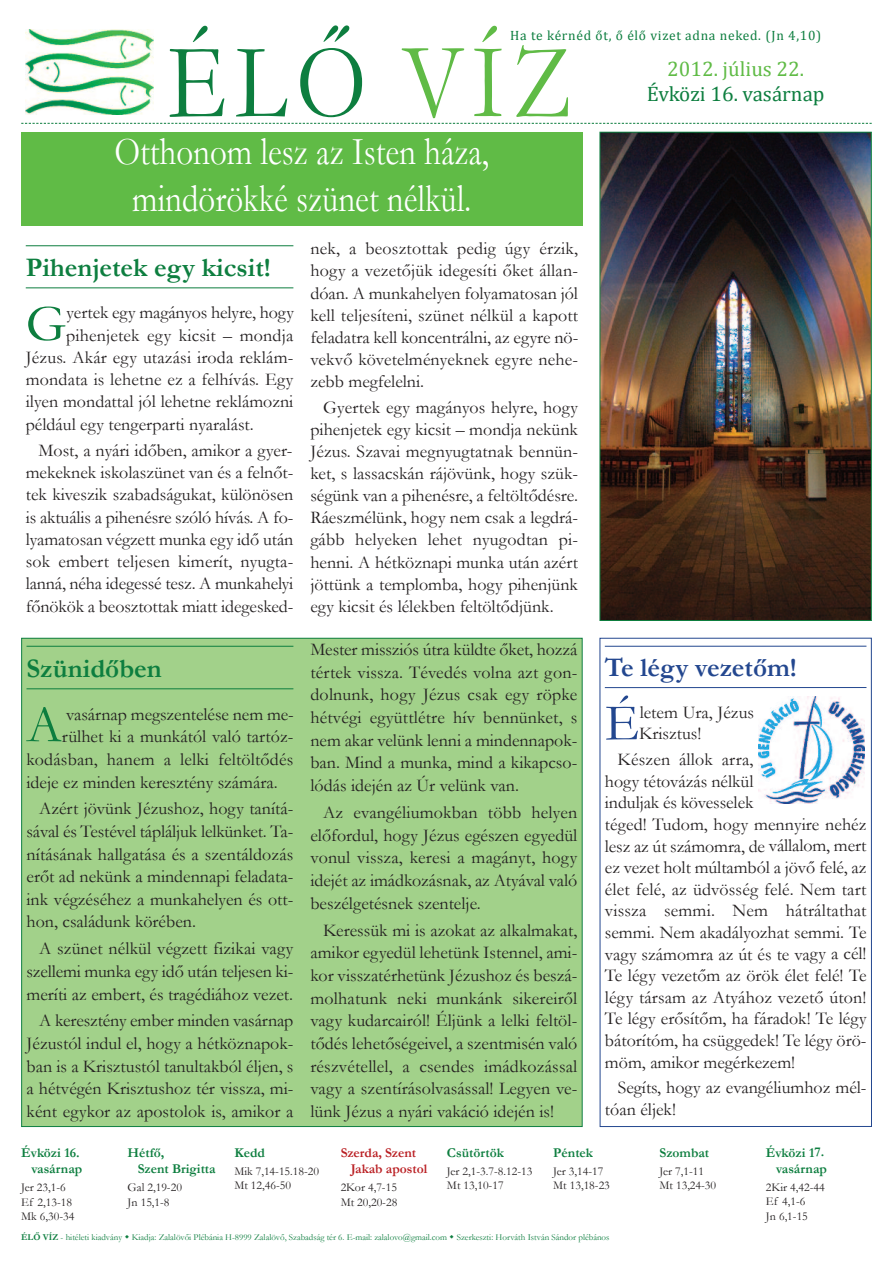
<style>
.page{position:relative;width:893px;height:1263px;background:#fff}
.page>*{position:absolute;margin:0;border:0;box-sizing:border-box;transform-origin:0 0}
.t1{font:108px "Garamond";letter-spacing:.1em;color:#0d7e3f;scale:.83 1}
.t2{font:52.35px "Garamond";color:#0d7e3f}
.t3{font:52.35px "Garamond";color:#23478f}
.t4{font:39.6px/47px "Garamond";color:#fff;text-align:center;scale:.83 1}
.t5{font:700 27px "Garamond";color:#0d7e3f}
.t6{font:700 27px "Garamond";color:#23478f}
.t7{font:21px "Cambria";color:#0d7e3f}
.t8{font:21px "Cambria";color:#60bb46}
.t9{font:18px/22.6px "Garamond";color:#231f20;text-align:justify}
.t10{font:700 13.5px/16.2px "Garamond";color:#0d7e3f;text-align:right}
.t11{font:13.5px "Cambria";letter-spacing:.05em;color:#0d7e3f}
.t12{font:700 13.5px/16.2px "Garamond";color:#ba2024}
.t13{font:12px/14.4px "Garamond";color:#231f20}
.t14{font:9px "Garamond";color:#0d7e3f}
.s1{color:#60bb46}
.s2{font-weight:700}
</style>
<div class="page">
<svg style="left:21px;top:123px;width:851px;height:1px"></svg>
<div style="left:22px;top:639px;width:560px;height:487px;background:#a2d18a"></div>
<hr style="left:27px;top:646px;width:266px;height:1px;background:#0d7e3f">
<hr style="left:27px;top:688px;width:266px;height:1px;background:#0d7e3f">
<div style="left:21px;top:132px;width:562px;height:93px;background:#60bb46"></div>
<hr style="left:26px;top:245px;width:267px;height:1px;background:#0d7e3f">
<hr style="left:26px;top:287px;width:267px;height:1px;background:#0d7e3f">
<img style="left:26px;top:30px;width:127px;height:85px">
<img style="left:602px;top:134px;width:268px;height:485px">
<div style="left:600px;top:132px;width:272px;height:489px;border:1px solid #0d7e3f"></div>
<div style="left:600px;top:638px;width:272px;height:489px;border:1px solid #23478f"></div>
<hr style="left:605px;top:646px;width:261px;height:1px;background:#23478f">
<hr style="left:605px;top:687px;width:261px;height:1px;background:#23478f">
<img style="left:758px;top:697px;width:106px;height:106px">
<h1 class="t1" style="left:167px;top:23px;width:489px">ÉLŐ <span class="s1">VÍZ</span></h1>
<p class="t11" style="left:510px;top:27px;width:313px">Ha te kérnéd őt, ő élő vizet adna neked. (Jn 4,10)</p>
<p class="t8" style="left:667px;top:56px;width:138px">2012. július 22.</p>
<p class="t7" style="left:647px;top:81px;width:179px">Évközi 16. vasárnap</p>
<h3 class="t4" style="left:115px;top:129px;width:453px">Otthonom lesz az Isten háza, mindörökké szünet nélkül.</h3>
<h3 class="t5" style="left:26px;top:252px;width:247px">Pihenjetek egy kicsit!</h3>
<h2 class="t2" style="left:26px;top:295px;width:42px">G</h2>
<p class="t9" style="left:67px;top:302px;width:229px">yertek egy magányos helyre, hogy</p>
<p class="t9" style="left:66px;top:324px;width:229px">pihenjetek egy kicsit – mondja</p>
<p class="t9" style="left:26px;top:346px;width:269px">Jézus. Akár egy utazási iroda reklám-</p>
<p class="t9" style="left:26px;top:368px;width:269px">mondata is lehetne ez a felhívás. Egy</p>
<p class="t9" style="left:26px;top:391px;width:269px">ilyen mondattal jól lehetne reklámozni</p>
<p class="t9" style="left:26px;top:413px;width:229px">például egy tengerparti nyaralást.</p>
<p class="t9" style="left:26px;top:440px;width:269px;line-height:22.2px;text-indent:13px">Most, a nyári időben, amikor a gyer&shy;mekeknek iskolaszünet van és a felnőt&shy;tek kiveszik szabadságukat, különösen is aktuális a pihenésre szóló hívás. A fo&shy;lyamatosan végzett munka egy idő után sok embert teljesen kimerít, nyugta&shy;lanná, néha idegessé tesz. A munkahelyi főnökök a beosztottak miatt idegesked-</p>
<h3 class="t5" style="left:27px;top:653px;width:137px">Szünidőben</h3>
<h2 class="t2" style="left:27px;top:696px;width:37px">A</h2>
<p class="t9" style="left:66px;top:703px;width:229px">vasárnap megszentelése nem me-</p>
<p class="t9" style="left:62px;top:726px;width:233px">rülhet ki a munkától való tartóz-</p>
<p class="t9" style="left:27px;top:748px;width:268px">kodásban, hanem a lelki feltöltődés</p>
<p class="t9" style="left:27px;top:771px;width:253px">ideje ez minden keresztény számára.</p>
<p class="t9" style="left:27px;top:798px;width:268px;text-indent:13px">Azért jövünk Jézushoz, hogy tanítá&shy;sával és Testével tápláljuk lelkünket. Ta&shy;nításának hallgatása és a szentáldozás erőt ad nekünk a mindennapi feladata&shy;ink végzéséhez a munkahelyen és ott&shy;hon, családunk körében.</p>
<p class="t9" style="left:27px;top:938px;width:268px;text-indent:13px">A szünet nélkül végzett fizikai vagy szellemi munka egy idő után teljesen ki&shy;meríti az embert, és tragédiához vezet.</p>
<p class="t9" style="left:27px;top:1010px;width:268px;text-indent:13px">A keresztény ember minden vasárnap Jézustól indul el, hogy a hétköznapok&shy;ban is a Krisztustól tanultakból éljen, s a hétvégén Krisztushoz tér vissza, mi&shy;ként egykor az apostolok is, amikor a</p>
<p class="t9" style="left:310px;top:238px;width:269px;line-height:22px">nek, a beosztottak pedig úgy érzik, hogy a vezetőjük idegesíti őket állan&shy;dóan. A munkahelyen folyamatosan jól kell teljesíteni, szünet nélkül a kapott feladatra kell koncentrálni, az egyre nö&shy;vekvő követelményeknek egyre nehe&shy;zebb megfelelni.</p>
<p class="t9" style="left:310px;top:397px;width:269px;line-height:22px;text-indent:13px">Gyertek egy magányos helyre, hogy pihenjetek egy kicsit – mondja nekünk Jézus. Szavai megnyugtatnak bennün&shy;ket, s lassacskán rájövünk, hogy szük&shy;ségünk van a pihenésre, a feltöltődésre.<br>Ráeszmélünk, hogy nem csak a legdrá&shy;gább helyeken lehet nyugodtan pi&shy;henni. A hétköznapi munka után azért jöttünk a templomba, hogy pihenjünk egy kicsit és lélekben feltöltődjünk.</p>
<p class="t9" style="left:310px;top:638px;width:268px">Mester missziós útra küldte őket, hozzá tértek vissza. Tévedés volna azt gon&shy;dolnunk, hogy Jézus csak egy röpke hétvégi együttlétre hív bennünket, s nem akar velünk lenni a mindennapok&shy;ban. Mind a munka, mind a kikapcso&shy;lódás idején az Úr velünk van.</p>
<p class="t9" style="left:310px;top:801px;width:268px;text-indent:13px">Az evangéliumokban több helyen előfordul, hogy Jézus egészen egyedül vonul vissza, keresi a magányt, hogy idejét az imádkozásnak, az Atyával való beszélgetésnek szentelje.</p>
<p class="t9" style="left:310px;top:919px;width:268px;text-indent:13px">Keressük mi is azokat az alkalmakat, amikor egyedül lehetünk Istennel, ami&shy;kor visszatérhetünk Jézushoz és beszá&shy;molhatunk neki munkánk sikereiről vagy kudarcairól! Éljünk a lelki feltöl&shy;tődés lehetőségeivel, a szentmisén való részvétellel, a csendes imádkozással vagy a szentírásolvasással! Legyen ve&shy;lünk Jézus a nyári vakáció idején is!</p>
<h3 class="t6" style="left:605px;top:652px;width:194px">Te légy vezetőm!</h3>
<h2 class="t3" style="left:605px;top:694px;width:36px">É</h2>
<p class="t9" style="left:639px;top:701px;width:116px;line-height:21.6px">letem Ura, Jézus<br>Krisztus!</p>
<p class="t9" style="left:605px;top:749px;width:263px;line-height:21.6px;text-align:left;text-indent:13px">Készen állok arra,<br>hogy tétovázás nélkül<br>induljak és kövesselek<br>téged! Tudom, hogy mennyire nehéz lesz az út számomra, de vállalom, mert ez vezet holt múltamból a jövő felé, az élet felé, az üdvösség felé. Nem tart vissza semmi. Nem hátráltathat semmi. Nem akadályozhat semmi. Te vagy számomra az út és te vagy a cél!<br>Te légy vezetőm az örök élet felé! Te légy társam az Atyához vezető úton!<br>Te légy erősítőm, ha fáradok! Te légy bátorítóm, ha csüggedek! Te légy örö&shy;möm, amikor megérkezem!</p>
<p class="t9" style="left:605px;top:1077px;width:263px;line-height:21.6px;text-indent:13px">Segíts, hogy az evangéliumhoz mél&shy;tóan éljek!</p>
<p class="t10" style="left:21px;top:1145px;width:63px">Évközi 16. vasárnap</p>
<p class="t13" style="left:21px;top:1180px;width:55px">Jer 23,1-6<br>Ef 2,13-18<br>Mk 6,30-34</p>
<p class="t10" style="left:138px;top:1145px;width:79px;text-align:left;text-indent:-10px">Hétfő,<br>Szent Brigitta</p>
<p class="t13" style="left:128px;top:1180px;width:56px">Gal 2,19-20<br>Jn 15,1-8</p>
<p class="t10" style="left:234px;top:1145px;width:32px">Kedd</p>
<p class="t13" style="left:234px;top:1164px;width:86px">Mik 7,14-15.18-20<br>Mt 12,46-50</p>
<p class="t12" style="left:351px;top:1144px;width:78px;text-indent:-10px">Szerda, Szent<br>Jakab apostol</p>
<p class="t13" style="left:341px;top:1180px;width:58px">2Kor 4,7-15<br>Mt 20,20-28</p>
<p class="t10" style="left:447px;top:1144px;width:58px">Csütörtök</p>
<p class="t13" style="left:447px;top:1164px;width:87px">Jer 2,1-3.7-8.12-13<br>Mt 13,10-17</p>
<p class="t10" style="left:553px;top:1144px;width:41px">Péntek</p>
<p class="t13" style="left:553px;top:1164px;width:58px">Jer 3,14-17<br>Mt 13,18-23</p>
<p class="t14" style="left:21px;top:1233px;width:590px"><span class="s2">ÉLŐ VÍZ</span> - hitéleti kiadvány Kiadja: Zalalövői Plébánia H-8999 Zalalövő, Szabadság tér 6. E-mail: zalalovo@gmail.com Szerkeszti: Horváth István Sándor plébános</p>
<p class="t10" style="left:660px;top:1144px;width:51px">Szombat</p>
<p class="t13" style="left:660px;top:1164px;width:58px">Jer 7,1-11<br>Mt 13,24-30</p>
<p class="t10" style="left:766px;top:1144px;width:63px">Évközi 17. vasárnap</p>
<p class="t13" style="left:766px;top:1180px;width:60px">2Kir 4,42-44<br>Ef 4,1-6<br>Jn 6,1-15</p>
</div>
